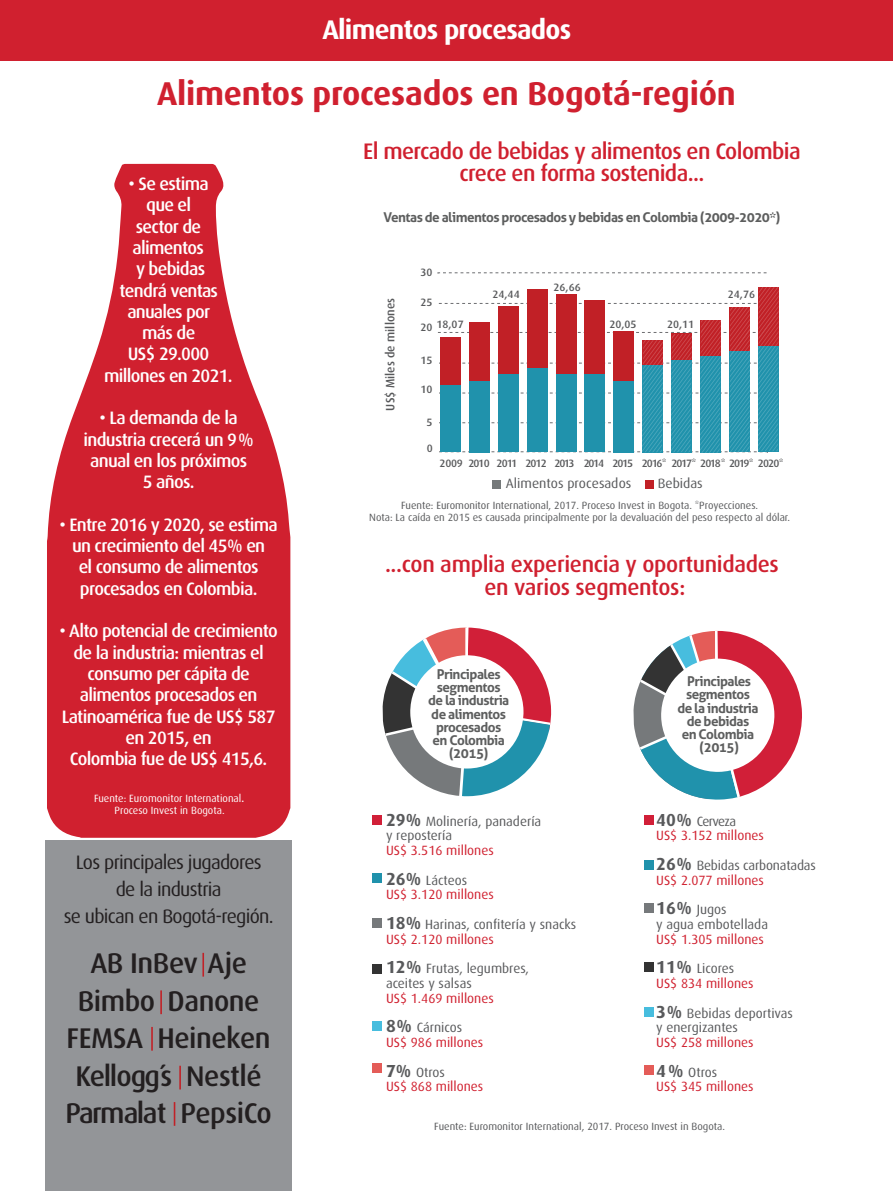
<style>
.page{position:relative;width:893px;height:1191px;background:#fff}
.page>*{position:absolute;margin:0;border:0;box-sizing:border-box;transform-origin:0 0}
.t1{font:700 33px "Dax";letter-spacing:-.005em;color:#d0202f}
.t2{font:500 28.5px/37.5px "Dax";letter-spacing:-.015em;color:#231f20;text-align:center}
.t3{font:700 27px "Dax";letter-spacing:-.03em;color:#fff}
.t4{font:500 22.5px/22.5px "Dax";letter-spacing:-.03em;color:#d0202f;text-align:center}
.t5{font:19.5px/27px "Dax";letter-spacing:-.035em;color:#231f20;text-align:center}
.t6{font:500 18px/21.3px "Dax";letter-spacing:-.04em;color:#fff;text-align:center}
.t7{font:700 13.5px/13.2px "Aller";letter-spacing:-.04em;color:#5d5e5e;text-align:center}
.t8{font:13.5px "Dax";color:#58595b}
.t9{font:13.35px/14.7px "Dax";color:#58595b}
.t10{font:13.35px/14.7px "Dax";color:#d0202f}
.t11{font:500 12.15px "Dax";color:#58595b}
.t12{font:500 10.65px "Dax";letter-spacing:-.1em;color:#58595b}
.t13{font:500 10.65px "Dax";letter-spacing:-.08em;color:#58595b}
.t14{font:10.5px/12px "Dax";color:#58595b;text-align:center}
.t15{font:10.5px/12px "Dax";color:#fff;text-align:center}
.s1{font-weight:500}
.s2{font-weight:700;font-size:17.4px}
.s3{font-weight:700;font-size:17.4px;color:#58595b}
.s4{color:#58595b}
.s5{color:#d0202f}
</style>
<div class="page">
<svg style="left:383px;top:627px;width:169px;height:170px"></svg>
<svg style="left:633px;top:631px;width:169px;height:169px"></svg>
<svg style="left:47px;top:164px;width:243px;height:673px;fill:#d0202f"></svg>
<div style="left:0;top:0;width:893px;height:61px;background:#d0202f"></div>
<div style="left:46px;top:840px;width:246px;height:351px;background:#939598"></div>
<svg style="left:437px;top:272px;width:330px;height:151px"></svg>
<div style="left:492px;top:480px;width:9px;height:8px;background:#75797a"></div>
<div style="left:645px;top:480px;width:8px;height:8px;background:#c12026"></div>
<div style="left:372px;top:815px;width:10px;height:10px;background:#d11f38"></div>
<div style="left:372px;top:873px;width:10px;height:10px;background:#2092ac"></div>
<div style="left:372px;top:918px;width:10px;height:10px;background:#76797b"></div>
<div style="left:372px;top:963px;width:10px;height:10px;background:#333"></div>
<div style="left:372px;top:1020px;width:10px;height:10px;background:#47bdde"></div>
<div style="left:372px;top:1063px;width:10px;height:10px;background:#e45c58"></div>
<div style="left:644px;top:859px;width:10px;height:10px;background:#2092ac"></div>
<div style="left:644px;top:903px;width:10px;height:10px;background:#76797b"></div>
<div style="left:644px;top:962px;width:10px;height:10px;background:#333"></div>
<div style="left:644px;top:1007px;width:10px;height:9px;background:#47bdde"></div>
<div style="left:644px;top:1065px;width:10px;height:10px;background:#e45c58"></div>
<div style="left:644px;top:815px;width:10px;height:10px;background:#d11f38"></div>
<hr style="left:202px;top:953px;width:2px;height:23px;background:#c12127">
<hr style="left:160px;top:990px;width:2px;height:24px;background:#c12127">
<hr style="left:151px;top:1027px;width:2px;height:23px;background:#c12127">
<hr style="left:179px;top:1065px;width:2px;height:24px;background:#c12127">
<svg style="left:174px;top:1102px;width:1px;height:23px"></svg>
<div style="left:527px;top:367px;width:20px;height:85px;background:#2092ac"></div>
<div style="left:527px;top:289px;width:20px;height:78px;background:#c12026"></div>
<div style="left:498px;top:373px;width:20px;height:79px;background:#2092ac"></div>
<div style="left:498px;top:306px;width:20px;height:67px;background:#c12026"></div>
<div style="left:556px;top:373px;width:20px;height:79px;background:#2092ac"></div>
<div style="left:556px;top:294px;width:20px;height:79px;background:#c12026"></div>
<div style="left:585px;top:373px;width:20px;height:79px;background:#2092ac"></div>
<div style="left:585px;top:300px;width:20px;height:73px;background:#c12026"></div>
<div style="left:469px;top:381px;width:20px;height:71px;background:#2092ac"></div>
<div style="left:469px;top:323px;width:20px;height:58px;background:#c12026"></div>
<div style="left:614px;top:381px;width:20px;height:71px;background:#2092ac"></div>
<div style="left:614px;top:332px;width:20px;height:49px;background:#c12026"></div>
<div style="left:440px;top:384px;width:20px;height:68px;background:#2092ac"></div>
<div style="left:440px;top:337px;width:20px;height:47px;background:#c12026"></div>
<svg style="left:642px;top:340px;width:21px;height:112px;background:#4d7f93"></svg>
<svg style="left:670px;top:334px;width:22px;height:118px;background:#548598"></svg>
<svg style="left:758px;top:287px;width:21px;height:164px;background:#627082"></svg>
<svg style="left:729px;top:305px;width:21px;height:148px;background:#5c798b"></svg>
<svg style="left:699px;top:319px;width:22px;height:134px;background:#5d8193"></svg>
<h3 class="t3" style="left:322px;top:15px;width:250px">Alimentos procesados</h3>
<h1 class="t1" style="left:157px;top:75px;width:580px">Alimentos procesados en Bogotá-región</h1>
<p class="t4" style="left:363px;top:140px;width:439px">El mercado de bebidas y alimentos en Colombia crece en forma sostenida...</p>
<p class="t6" style="left:104px;top:173px;width:130px">• Se estima<br>que el<br>sector de alimentos<br>y bebidas<br>tendrá ventas anuales por<br>más de<br>US$ 29.000 millones en 2021.</p>
<p class="t6" style="left:83px;top:407px;width:172px">• La demanda de la industria crecerá un 9% anual en los próximos<br>5 años.</p>
<p class="t6" style="left:60px;top:514px;width:220px">• Entre 2016 y 2020, se estima un crecimiento del 45% en<br>el consumo de alimentos procesados en Colombia.</p>
<p class="t6" style="left:59px;top:620px;width:220px">• Alto potencial de crecimiento de la industria: mientras el consumo per cápita de alimentos procesados en<br>Latinoamérica fue de US$ 587 en 2015, en<br>Colombia fue de US$ 415,6.</p>
<p class="t15" style="left:94px;top:792px;width:152px">Fuente: Euromonitor International<span class="s1">.<br></span>Proceso Invest in Bogota.</p>
<p class="t7" style="left:384px;top:210px;width:398px">Ventas de alimentos procesados y bebidas en Colombia (2009-2020*)</p>
<p class="t13" style="left:420px;top:266px;width:14px">30</p>
<p class="t13" style="left:554px;top:281px;width:29px">26,66</p>
<p class="t13" style="left:492px;top:288px;width:29px">24,44</p>
<p class="t13" style="left:728px;top:288px;width:29px">24,76</p>
<p class="t13" style="left:420px;top:296px;width:14px">25</p>
<p class="t11" style="left:384px;top:410px;width:114px;rotate:-90deg">US$ Miles de millones</p>
<p class="t13" style="left:436px;top:318px;width:29px">18,07</p>
<p class="t13" style="left:609px;top:318px;width:29px">20,05</p>
<p class="t13" style="left:667px;top:318px;width:29px">20,11</p>
<p class="t13" style="left:420px;top:322px;width:14px">20</p>
<p class="t13" style="left:420px;top:354px;width:14px">15</p>
<p class="t13" style="left:420px;top:384px;width:14px">10</p>
<p class="t13" style="left:427px;top:416px;width:8px">5</p>
<p class="t13" style="left:427px;top:442px;width:8px">0</p>
<p class="t12" style="left:439px;top:457px;width:346px">2009 2010 2011 2012 2013 2014 2015 2016* 2017* 2018* 2019* 2020*</p>
<p class="t8" style="left:506px;top:476px;width:127px">Alimentos procesados</p>
<p class="t8" style="left:658px;top:476px;width:47px">Bebidas</p>
<p class="t14" style="left:369px;top:500px;width:422px">Fuente: Euromonitor International, 2017. Proceso Invest in Bogota. *Proyecciones.<br>Nota: La caída en 2015 es causada principalmente por la devaluación del peso respecto al dólar.</p>
<p class="t4" style="left:385px;top:553px;width:395px">...con amplia experiencia y oportunidades en varios segmentos:</p>
<p class="t7" style="left:428px;top:667px;width:83px">Principales segmentos de la industria de alimentos procesados en Colombia (2015)</p>
<p class="t7" style="left:677px;top:675px;width:83px">Principales segmentos de la industria de bebidas<br>en Colombia (2015)</p>
<p class="t9" style="left:386px;top:814px;width:157px"><span class="s2">29%</span> Molinería, panadería y repostería</p>
<p class="t10" style="left:386px;top:843px;width:109px">US$ 3.516 millones</p>
<p class="t10" style="left:386px;top:873px;width:109px"><span class="s3">26%</span> <span class="s4">Lácteos<br></span>US$ 3.120 millones</p>
<p class="t9" style="left:386px;top:917px;width:192px"><span class="s2">18%</span> Harinas, confitería y snacks<br><span class="s5">US$ 2.120 millones</span></p>
<p class="t9" style="left:386px;top:961px;width:145px"><span class="s2">12%</span> Frutas, legumbres, aceites y salsas</p>
<p class="t10" style="left:386px;top:991px;width:109px">US$ 1.469 millones</p>
<p class="t10" style="left:386px;top:1020px;width:99px"><span class="s3">8%</span> <span class="s4">Cárnicos<br></span>US$ 986 millones</p>
<p class="t10" style="left:386px;top:1064px;width:99px"><span class="s3">7%</span> <span class="s4">Otros<br></span>US$ 868 millones</p>
<p class="t10" style="left:656px;top:814px;width:109px"><span class="s3">40%</span> <span class="s4">Cerveza<br></span>US$ 3.152 millones</p>
<p class="t9" style="left:656px;top:858px;width:161px"><span class="s2">26%</span> Bebidas carbonatadas<br><span class="s5">US$ 2.077 millones</span></p>
<p class="t9" style="left:656px;top:902px;width:113px"><span class="s2">16%</span> Jugos<br>y agua embotellada</p>
<p class="t10" style="left:656px;top:932px;width:109px">US$ 1.305 millones</p>
<p class="t10" style="left:656px;top:961px;width:99px"><span class="s3">11%</span> <span class="s4">Licores<br></span>US$ 834 millones</p>
<p class="t9" style="left:656px;top:1005px;width:138px"><span class="s2">3%</span> Bebidas deportivas y energizantes</p>
<p class="t10" style="left:656px;top:1035px;width:99px">US$ 258 millones</p>
<p class="t10" style="left:656px;top:1064px;width:99px"><span class="s3">4%</span> <span class="s4">Otros<br></span>US$ 345 millones</p>
<p class="t5" style="left:64px;top:849px;width:212px">Los principales jugadores de la industria<br>se ubican en Bogotá-región.</p>
<h2 class="t2" style="left:66px;top:944px;width:208px">AB InBev Aje<br>Bimbo Danone<br>FEMSA Heineken<br>Kellogg´s Nestlé<br>Parmalat PepsiCo</h2>
<p class="t14" style="left:434px;top:1120px;width:292px">Fuente: Euromonitor International, 2017. Proceso Invest in Bogota.</p>
</div>
